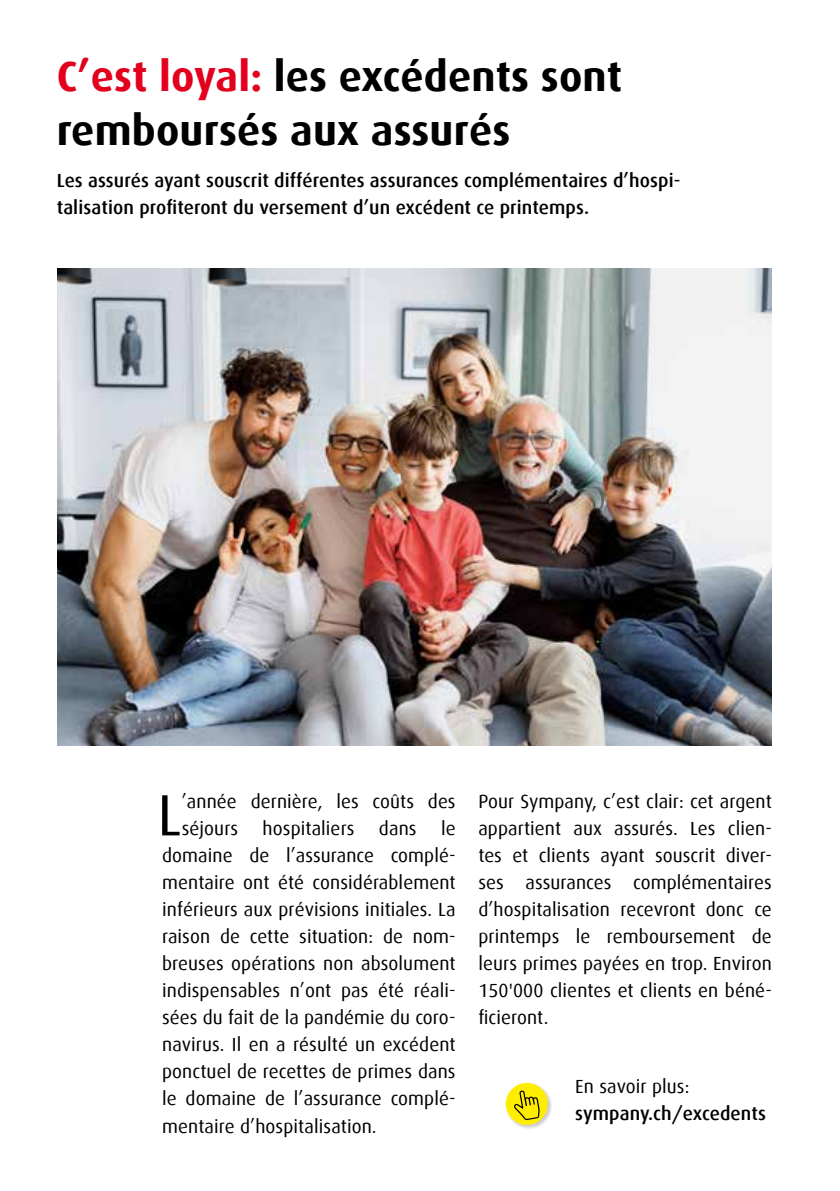
<style>
.page{position:relative;width:840px;height:1191px;background:#fff}
.page>*{position:absolute;margin:0;border:0;box-sizing:border-box;transform-origin:0 0}
.t1{font:58.2px "Dax";color:#000}
.t2{font:700 42px/54px "Dax";letter-spacing:.005em;color:#000}
.t3{font:19px/27px "Dax";letter-spacing:.005em;color:#000;text-align:justify}
.t4{font:500 19px/27px "Dax";letter-spacing:.005em;color:#000}
.s1{color:#e3001d}
</style>
<div class="page">
<div style="left:505px;top:1082px;width:47px;height:47px;background:#000;opacity:.2"></div>
<div style="left:505px;top:1083px;width:42px;height:42px;background:#ffed00;border-radius:50%"></div>
<svg style="left:514px;top:1090px;width:25px;height:30px"></svg>
<img style="left:57px;top:268px;width:714px;height:477px">
<h2 class="t2" style="left:57px;top:49px;width:566px"><span class="s1">C’est loyal:</span> les excédents sont remboursés aux assurés</h2>
<p class="t4" style="left:57px;top:167px;width:624px">Les assurés ayant souscrit différentes assurances complémentaires d’hospi&shy;talisation profiteront du versement d’un excédent ce printemps.</p>
<h1 class="t1" style="left:157px;top:783px;width:25px">L</h1>
<p class="t3" style="left:182px;top:788px;width:275px">’année dernière, les coûts des séjours</p>
<p class="t3" style="left:162px;top:815px;width:295px;text-indent:279px">le domaine de l’assurance complé&shy;mentaire ont été considérablement inférieurs aux prévisions initiales. La raison de cette situation: de nom&shy;breuses opérations non absolument indispensables n’ont pas été réali&shy;sées du fait de la pandémie du coro&shy;navirus. Il en a résulté un excédent ponctuel de recettes de primes dans le domaine de l’assurance complé&shy;mentaire d’hospitalisation.</p>
<p class="t3" style="left:262px;top:815px;width:93px">hospitaliers</p>
<p class="t3" style="left:379px;top:815px;width:39px">dans</p>
<p class="t3" style="left:478px;top:788px;width:295px">Pour Sympany, c’est clair: cet argent appartient aux assurés. Les clien&shy;tes et clients ayant souscrit diver&shy;ses assurances complémentaires d’hospitalisation recevront donc ce printemps le remboursement de leurs primes payées en trop. Environ 150'000 clientes et clients en béné&shy;ficieront.</p>
<p class="t3" style="left:575px;top:1073px;width:116px">En savoir plus:</p>
<p class="t4" style="left:575px;top:1100px;width:192px">sympany.ch/excedents</p>
</div>
